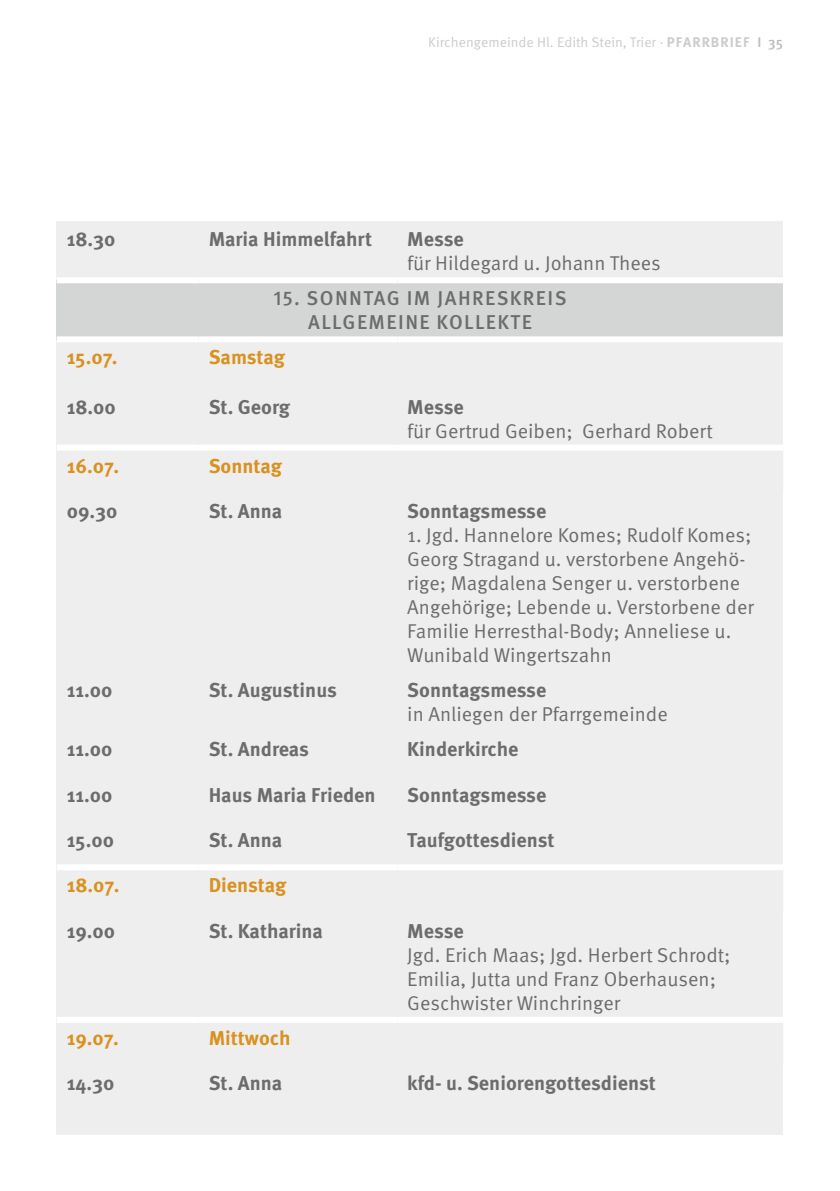
<style>
.page{position:relative;width:840px;height:1191px;background:#fff}
.page>*{position:absolute;margin:0;border:0;box-sizing:border-box;transform-origin:0 0}
.t1{font:20px/24px "Meta Pro Norm";color:#6b6c6b}
.t2{font:700 20px "Meta Pro";color:#6b6c6b}
.t3{font:700 20px "Meta Pro";color:#d99120}
.t4{font:500 20px/24px "Meta Pro";letter-spacing:.07em;color:#6b6c6b;text-align:center}
.t5{font:14px "Meta Pro Norm";color:#cbcccc}
.s1{font-family:"Meta Pro";font-weight:700}
.s2{font-family:"Meta Pro";font-weight:500;color:#b9baba}
</style>
<div class="page">
<div style="left:57px;top:221px;width:725px;height:913px;background:#eee"></div>
<div style="left:57px;top:280px;width:725px;height:59px;background:#d4d5d5"></div>
<div style="left:57px;top:277px;width:141px;height:6px;background:#fff"></div>
<div style="left:198px;top:277px;width:199px;height:6px;background:#fff"></div>
<div style="left:397px;top:277px;width:385px;height:6px;background:#fff"></div>
<div style="left:57px;top:336px;width:141px;height:6px;background:#fff"></div>
<div style="left:198px;top:336px;width:199px;height:6px;background:#fff"></div>
<div style="left:397px;top:336px;width:385px;height:6px;background:#fff"></div>
<div style="left:57px;top:444px;width:141px;height:6px;background:#fff"></div>
<div style="left:198px;top:444px;width:199px;height:6px;background:#fff"></div>
<div style="left:397px;top:444px;width:385px;height:6px;background:#fff"></div>
<div style="left:57px;top:864px;width:141px;height:6px;background:#fff"></div>
<div style="left:198px;top:864px;width:199px;height:6px;background:#fff"></div>
<div style="left:397px;top:864px;width:385px;height:6px;background:#fff"></div>
<div style="left:57px;top:1016px;width:141px;height:6px;background:#fff"></div>
<div style="left:198px;top:1016px;width:199px;height:6px;background:#fff"></div>
<div style="left:397px;top:1016px;width:385px;height:6px;background:#fff"></div>
<p class="t5" style="left:428px;top:31px;width:356px">Kirchengemeinde Hl. Edith Stein, Trier · <span class="s1">PFARRBRIEF</span> <span class="s2">I 35</span></p>
<p class="t2" style="left:67px;top:224px;width:50px">18.30</p>
<p class="t2" style="left:208px;top:224px;width:165px">Maria Himmelfahrt</p>
<p class="t2" style="left:407px;top:224px;width:58px">Messe</p>
<p class="t1" style="left:407px;top:250px;width:255px">für Hildegard u. Johann Thees</p>
<p class="t4" style="left:273px;top:285px;width:294px">15. SONNTAG IM JAHRESKREIS<br>ALLGEMEINE KOLLEKTE</p>
<p class="t3" style="left:67px;top:342px;width:52px">15.07.</p>
<p class="t3" style="left:208px;top:342px;width:78px">Samstag</p>
<p class="t2" style="left:67px;top:391px;width:51px">18.00</p>
<p class="t2" style="left:208px;top:391px;width:83px">St. Georg</p>
<p class="t2" style="left:407px;top:391px;width:58px">Messe</p>
<p class="t1" style="left:407px;top:417px;width:307px">für Gertrud Geiben; Gerhard Robert</p>
<p class="t3" style="left:67px;top:450px;width:54px">16.07.</p>
<p class="t3" style="left:208px;top:450px;width:75px">Sonntag</p>
<p class="t2" style="left:67px;top:495px;width:52px">09.30</p>
<p class="t2" style="left:208px;top:495px;width:75px">St. Anna</p>
<p class="t2" style="left:407px;top:495px;width:140px">Sonntagsmesse</p>
<p class="t1" style="left:407px;top:522px;width:348px">1. Jgd. Hannelore Komes; Rudolf Komes; Georg Stragand u. verstorbene Angehö&shy;rige; Magdalena Senger u. verstorbene Angehörige; Lebende u. Verstorbene der Familie Herresthal-Body; Anneliese u.<br>Wunibald Wingertszahn</p>
<p class="t2" style="left:67px;top:674px;width:47px">11.00</p>
<p class="t2" style="left:208px;top:674px;width:130px">St. Augustinus</p>
<p class="t2" style="left:407px;top:674px;width:140px">Sonntagsmesse</p>
<p class="t1" style="left:407px;top:701px;width:262px">in Anliegen der Pfarrgemeinde</p>
<p class="t2" style="left:67px;top:733px;width:47px">11.00</p>
<p class="t2" style="left:208px;top:733px;width:102px">St. Andreas</p>
<p class="t2" style="left:407px;top:733px;width:113px">Kinderkirche</p>
<p class="t2" style="left:67px;top:779px;width:47px">11.00</p>
<p class="t2" style="left:208px;top:779px;width:168px">Haus Maria Frieden</p>
<p class="t2" style="left:407px;top:779px;width:140px">Sonntagsmesse</p>
<p class="t2" style="left:67px;top:824px;width:49px">15.00</p>
<p class="t2" style="left:208px;top:824px;width:75px">St. Anna</p>
<p class="t2" style="left:407px;top:824px;width:149px">Taufgottesdienst</p>
<p class="t3" style="left:67px;top:870px;width:54px">18.07.</p>
<p class="t3" style="left:208px;top:870px;width:79px">Dienstag</p>
<p class="t2" style="left:67px;top:915px;width:50px">19.00</p>
<p class="t2" style="left:208px;top:915px;width:116px">St. Katharina</p>
<p class="t2" style="left:407px;top:915px;width:58px">Messe</p>
<p class="t1" style="left:407px;top:941px;width:324px">Jgd. Erich Maas; Jgd. Herbert Schrodt;<br>Emilia, Jutta und Franz Oberhausen;<br>Geschwister Winchringer</p>
<p class="t3" style="left:67px;top:1022px;width:53px">19.07.</p>
<p class="t3" style="left:208px;top:1022px;width:83px">Mittwoch</p>
<p class="t2" style="left:67px;top:1067px;width:49px">14.30</p>
<p class="t2" style="left:208px;top:1067px;width:75px">St. Anna</p>
<p class="t2" style="left:407px;top:1067px;width:250px">kfd- u. Seniorengottesdienst</p>
</div>
